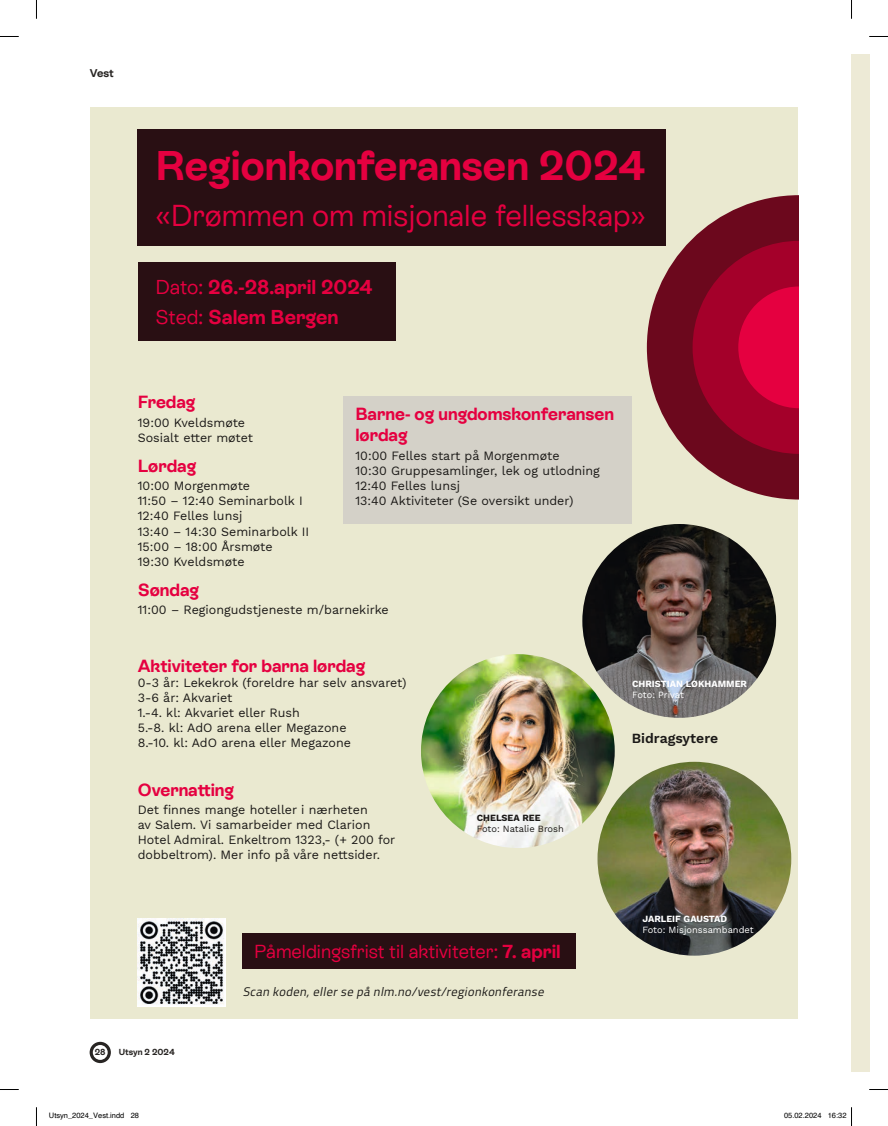
<style>
.page{position:relative;width:888px;height:1126px;background:#fff}
.page>*{position:absolute;margin:0;border:0;box-sizing:border-box;transform-origin:0 0}
.t1{font:700 41.25px "ES Rebond Grotesque";color:#e50040}
.t2{font:30.12px "ES Rebond Grotesque";color:#e50040}
.t3{font:700 20px/30px "ES Rebond Grotesque";color:#e50040}
.t4{font:18.75px "ES Rebond Grotesque";color:#e50040}
.t5{font:700 17.5px/21px "ES Rebond Grotesque";color:#e50040}
.t6{font:600 14px "Work Sans";color:#1b1917}
.t7{font:12.5px/15px "Work Sans";color:#1b1917}
.t8{font:italic 12.5px "Titillium";color:#1b1917}
.t9{font:700 11.25px "ES Rebond Grotesque";color:#282523}
.t10{font:9.38px/11.1px "Work Sans";color:#fff}
.t11{font:9.38px/11.1px "Work Sans";color:#1b1917}
.t12{font:700 8.75px "ES Rebond Grotesque";color:#282523}
.t13{font:7.5px "Helvetica";color:#000}
.s1{font-weight:400}
.s2{font-weight:700}
</style>
<div class="page">
<div style="left:54px;top:54px;width:815px;height:1017px;background:#edead6"></div>
<div style="left:19px;top:19px;width:832px;height:1087px;background:#fff"></div>
<div style="left:91px;top:107px;width:707px;height:911px;background:#eae9d0"></div>
<div style="left:138px;top:129px;width:528px;height:73px;background:#290f13"></div>
<div style="left:138px;top:198px;width:528px;height:48px;background:#290f13"></div>
<div style="left:243px;top:933px;width:333px;height:36px;background:#290f13"></div>
<div style="left:138px;top:262px;width:257px;height:79px;background:#290f13"></div>
<div style="left:344px;top:396px;width:288px;height:128px;background:#d4d1c8"></div>
<svg style="left:647px;top:195px;width:151px;height:304px;fill:#6c081d"></svg>
<svg style="left:693px;top:241px;width:105px;height:213px;background:#a6012c"></svg>
<img style="left:582px;top:524px;width:194px;height:193px;border-radius:97px">
<img style="left:421px;top:654px;width:194px;height:194px;border-radius:97px">
<img style="left:597px;top:761px;width:194px;height:194px;border-radius:97px">
<img style="left:138px;top:918px;width:88px;height:88px">
<svg style="left:90px;top:1041px;width:21px;height:21px"></svg>
<svg style="left:0;top:36px;width:19px;height:1px"></svg>
<svg style="left:869px;top:36px;width:19px;height:1px"></svg>
<svg style="left:0;top:1089px;width:19px;height:1px"></svg>
<svg style="left:869px;top:1089px;width:19px;height:1px"></svg>
<svg style="left:36px;top:0;width:1px;height:19px"></svg>
<svg style="left:36px;top:1107px;width:1px;height:18px"></svg>
<svg style="left:851px;top:0;width:1px;height:19px"></svg>
<svg style="left:851px;top:1107px;width:1px;height:18px"></svg>
<p class="t9" style="left:90px;top:65px;width:26px">Vest</p>
<h1 class="t1" style="left:155px;top:137px;width:491px">Regionkonferansen 2024</h1>
<h2 class="t2" style="left:155px;top:196px;width:492px">«Drømmen om misjonale fellesskap»</h2>
<h3 class="t3" style="left:155px;top:271px;width:219px"><span class="s1">Dato:</span> 26.-28.april 2024<br><span class="s1">Sted:</span> Salem Bergen</h3>
<h3 class="t5" style="left:138px;top:391px;width:59px">Fredag</h3>
<p class="t7" style="left:138px;top:414px;width:117px">19:00 Kveldsmøte<br>Sosialt etter møtet</p>
<h3 class="t5" style="left:138px;top:454px;width:60px">Lørdag</h3>
<p class="t7" style="left:138px;top:478px;width:173px">10:00 Morgenmøte<br>11:50 – 12:40 Seminarbolk I<br>12:40 Felles lunsj<br>13:40 – 14:30 Seminarbolk II<br>15:00 – 18:00 Årsmøte<br>19:30 Kveldsmøte</p>
<h3 class="t5" style="left:138px;top:578px;width:63px">Søndag</h3>
<p class="t7" style="left:138px;top:601px;width:253px">11:00 – Regiongudstjeneste m/barnekirke</p>
<h3 class="t5" style="left:355px;top:402px;width:260px">Barne- og ungdomskonferansen lørdag</h3>
<p class="t7" style="left:355px;top:447px;width:246px">10:00 Felles start på Morgenmøte<br>10:30 Gruppesamlinger, lek og utlodning 12:40 Felles lunsj<br>13:40 Aktiviteter (Se oversikt under)</p>
<h3 class="t5" style="left:138px;top:654px;width:229px">Aktiviteter for barna lørdag</h3>
<p class="t7" style="left:138px;top:675px;width:270px">0-3 år: Lekekrok (foreldre har selv ansvaret)<br>3-6 år: Akvariet<br>1.-4. kl: Akvariet eller Rush<br>5.-8. kl: AdO arena eller Megazone<br>8.-10. kl: AdO arena eller Megazone</p>
<h3 class="t5" style="left:138px;top:778px;width:98px">Overnatting</h3>
<p class="t7" style="left:138px;top:802px;width:259px">Det finnes mange hoteller i nærheten<br>av Salem. Vi samarbeider med Clarion Hotel Admiral. Enkeltrom 1323,- (+ 200 for dobbeltrom). Mer info på våre nettsider.</p>
<p class="t11" style="left:477px;top:811px;width:89px">CHELSEA REE<br>Foto: Natalie Brosh</p>
<p class="t10" style="left:632px;top:678px;width:116px">CHRISTIAN LØKHAMMER<br>Foto: Privat</p>
<p class="t6" style="left:632px;top:727px;width:88px">Bidragsytere</p>
<h3 class="t4" style="left:254px;top:938px;width:308px">Påmeldingsfrist til aktiviteter: <span class="s2">7. april</span></h3>
<p class="t8" style="left:243px;top:981px;width:305px">Scan koden,ellerse på nlm.no/vest/regionkonferanse</p>
<p class="t10" style="left:642px;top:913px;width:113px">JARLEIF GAUSTAD<br>Foto: Misjonssambandet</p>
<p class="t12" style="left:95px;top:1045px;width:12px">28</p>
<p class="t12" style="left:119px;top:1045px;width:57px">Utsyn 2 2024</p>
<p class="t13" style="left:49px;top:1109px;width:92px">Utsyn_2024_Vest.indd 28</p>
<p class="t13" style="left:784px;top:1109px;width:64px">05.02.2024 16:32</p>
</div>
